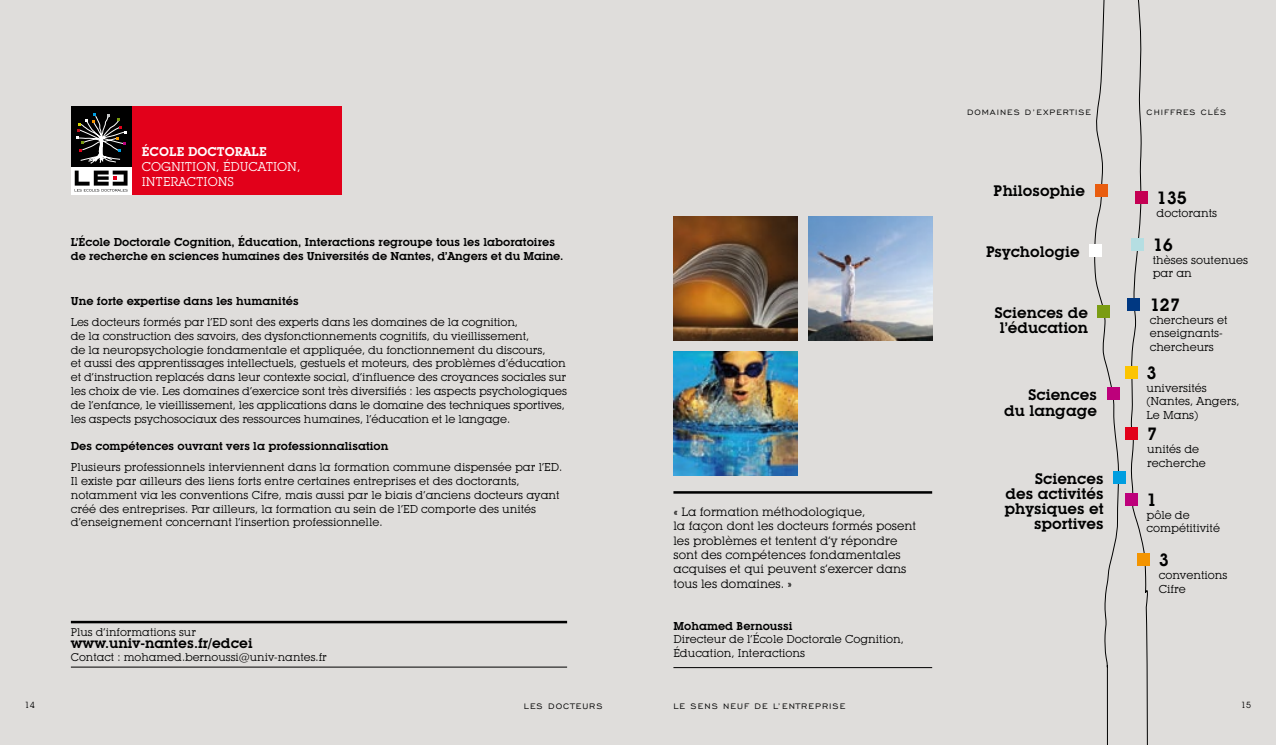
<style>
.page{position:relative;width:1276px;height:745px;background:#fff}
.page>*{position:absolute;margin:0;border:0;box-sizing:border-box;transform-origin:0 0}
.t1{font:600 17.5px "Lubalin Graph IT Cby BT";color:#000}
.t2{font:600 15px/15px "Lubalin Graph IT Cby BT";color:#000;text-align:right}
.t3{font:600 13.75px "Lubalin Graph IT Cby BT";color:#000}
.t4{font:12.5px "Lubalin Graph IT Cby BT";color:#fff}
.t5{font:600 12.5px "Lubalin Graph IT Cby BT";color:#fff}
.t6{font:11.88px/14.4px "Lubalin Graph IT Cby BT";color:#000}
.t7{font:11.25px/13.8px "Lubalin Graph IT Cby BT";letter-spacing:-.01em;color:#000}
.t8{font:600 11.25px/13.8px "Lubalin Graph IT Cby BT";color:#000}
.t9{font:11px "Lubalin Graph IT Cby BT";color:#000}
.t10{font:10.25px "Engravers Gothic BT";letter-spacing:.1em;color:#000}
.t11{font:10px "Engravers Gothic BT";letter-spacing:.1em;color:#000}
.t12{font:8.75px "Lubalin Graph IT Cby BT";color:#000}
</style>
<div class="page">
<div style="left:0;top:0;width:1276px;height:744px;background:#dfdddb"></div>
<svg style="left:1129px;top:0;width:19px;height:744px"></svg>
<svg style="left:1093px;top:0;width:25px;height:744px"></svg>
<img style="left:808px;top:216px;width:124px;height:124px">
<img style="left:673px;top:216px;width:124px;height:124px">
<img style="left:673px;top:351px;width:124px;height:124px">
<div style="left:1095px;top:184px;width:13px;height:12px;background:#e95d0f"></div>
<div style="left:1107px;top:387px;width:13px;height:13px;background:#bd007b"></div>
<div style="left:1097px;top:305px;width:13px;height:13px;background:#7a9c13"></div>
<div style="left:1089px;top:244px;width:12px;height:12px;background:#fff"></div>
<div style="left:1113px;top:470px;width:12px;height:13px;background:#009ee0"></div>
<div style="left:1127px;top:297px;width:13px;height:13px;background:#003882"></div>
<div style="left:1130px;top:238px;width:13px;height:12px;background:#b5dee2"></div>
<div style="left:1125px;top:366px;width:13px;height:12px;background:#fcc400"></div>
<div style="left:1135px;top:191px;width:13px;height:13px;background:#c50053"></div>
<div style="left:1124px;top:426px;width:13px;height:13px;background:#e2001a"></div>
<div style="left:1125px;top:493px;width:13px;height:12px;background:#bd007b"></div>
<div style="left:1137px;top:552px;width:13px;height:13px;background:#f39400"></div>
<div style="left:131px;top:106px;width:211px;height:89px;background:#e2001a"></div>
<div style="left:71px;top:134px;width:60px;height:61px;background:linear-gradient(to right,#fff,#fff)"></div>
<div style="left:71px;top:106px;width:60px;height:61px;background:#000"></div>
<svg style="left:75px;top:113px;width:53px;height:78px"></svg>
<hr style="left:71px;top:620px;width:496px;height:3px;background:#000">
<hr style="left:71px;top:666px;width:496px;height:1px;background:#000">
<hr style="left:673px;top:666px;width:259px;height:1px;background:#000">
<hr style="left:673px;top:491px;width:259px;height:2px;background:#000">
<p class="t5" style="left:142px;top:143px;width:127px">ÉCOLE DOCTORALE</p>
<p class="t4" style="left:142px;top:158px;width:10px">Cognition</p>
<p class="t4" style="left:216px;top:158px;width:17px">, édu</p>
<p class="t4" style="left:248px;top:158px;width:19px">cation</p>
<p class="t4" style="left:297px;top:158px;width:5px">,</p>
<p class="t4" style="left:142px;top:173px;width:14px">Intera</p>
<p class="t4" style="left:187px;top:173px;width:18px">ctions</p>
<p class="t8" style="left:71px;top:235px;width:494px">L’École Doctorale Cognition, éducation, Interactions regroupe tous les laboratoires de recherche en sciences humaines des universités de Nantes, d’Angers et du Maine.</p>
<p class="t8" style="left:71px;top:294px;width:229px">Une forte expertise dans les humanités</p>
<p class="t7" style="left:71px;top:315px;width:498px">Les docteurs formés par l’ED sont des experts dans les domaines de la cognition,<br>de la construction des savoirs, des dysfonctionnements cognitifs, du vieillissement,<br>de la neuropsychologie fondamentale et appliquée, du fonctionnement du discours,<br>et aussi des apprentissages intellectuels, gestuels et moteurs, des problèmes d’éducation et d’instruction replacés dans leur contexte social, d’influence des croyances sociales sur les choix de vie. Les domaines d’exercice sont très diversifiés : les aspects psychologiques de l’enfance, le vieillissement, les applications dans le domaine des techniques sportives, les aspects psychosociaux des ressources humaines, l’éducation et le langage.</p>
<p class="t8" style="left:71px;top:439px;width:319px">Des compétences ouvrant vers la professionnalisation</p>
<p class="t7" style="left:71px;top:460px;width:493px">Plusieurs professionnels interviennent dans la formation commune dispensée par l’ED.<br>Il existe par ailleurs des liens forts entre certaines entreprises et des doctorants, notamment via les conventions Cifre, mais aussi par le biais d’anciens docteurs ayant créé des entreprises. Par ailleurs, la formation au sein de l’ED comporte des unités d’enseignement concernant l’insertion professionnelle.</p>
<p class="t9" style="left:71px;top:624px;width:126px">Plus d’informations sur</p>
<p class="t3" style="left:71px;top:634px;width:183px">www.univ-nantes.fr/edcei</p>
<p class="t9" style="left:71px;top:649px;width:257px">Contact : mohamed.bernoussi@univ-nantes.fr</p>
<p class="t6" style="left:673px;top:504px;width:244px">« La formation méthodologique,<br>la façon dont les docteurs formés posent les problèmes et tentent d’y répondre sont des compétences fondamentales acquises et qui peuvent s’exercer dans tous les domaines. »</p>
<p class="t8" style="left:673px;top:618px;width:121px">Mohamed Bernoussi</p>
<p class="t7" style="left:673px;top:632px;width:232px">Directeur de l’école Doctorale Cognition, éducation, Interactions</p>
<p class="t11" style="left:967px;top:107px;width:125px">domaines d’expertise</p>
<p class="t11" style="left:1146px;top:107px;width:81px">chiffres clés</p>
<h2 class="t2" style="left:993px;top:183px;width:93px">Philosophie</h2>
<h2 class="t2" style="left:986px;top:243px;width:95px">Psychologie</h2>
<h2 class="t2" style="left:994px;top:305px;width:95px;text-align:center">Sciences de l’éducation</h2>
<h2 class="t2" style="left:1004px;top:387px;width:94px">Sciences du langage</h2>
<h2 class="t2" style="left:1004px;top:470px;width:101px">Sciences des activités physiques et sportives</h2>
<h1 class="t1" style="left:1156px;top:187px;width:32px">135</h1>
<p class="t7" style="left:1156px;top:206px;width:62px">doctorants</p>
<h1 class="t1" style="left:1152px;top:233px;width:22px">16</h1>
<p class="t7" style="left:1152px;top:253px;width:97px;line-height:13.4px">thèses soutenues par an</p>
<h1 class="t1" style="left:1149px;top:293px;width:32px">127</h1>
<p class="t7" style="left:1149px;top:313px;width:79px;line-height:13.4px">chercheurs et enseignants&shy;chercheurs</p>
<h1 class="t1" style="left:1146px;top:361px;width:12px">3</h1>
<p class="t7" style="left:1146px;top:381px;width:95px;line-height:13.4px">universités (Nantes, Angers,<br>Le Mans)</p>
<h1 class="t1" style="left:1147px;top:422px;width:12px">7</h1>
<p class="t7" style="left:1147px;top:442px;width:60px;line-height:13.4px">unités de recherche</p>
<h1 class="t1" style="left:1146px;top:488px;width:12px">1</h1>
<p class="t7" style="left:1146px;top:508px;width:75px;line-height:13.4px">pôle de compétitivité</p>
<h1 class="t1" style="left:1158px;top:548px;width:12px">3</h1>
<p class="t7" style="left:1158px;top:568px;width:70px;line-height:13.4px">conventions<br>Cifre</p>
<p class="t12" style="left:25px;top:698px;width:11px">14</p>
<p class="t12" style="left:1241px;top:698px;width:11px">15</p>
<p class="t10" style="left:524px;top:699px;width:80px">Les docteurs</p>
<p class="t10" style="left:673px;top:699px;width:173px">Le sens neuf de l’entreprise</p>
</div>
